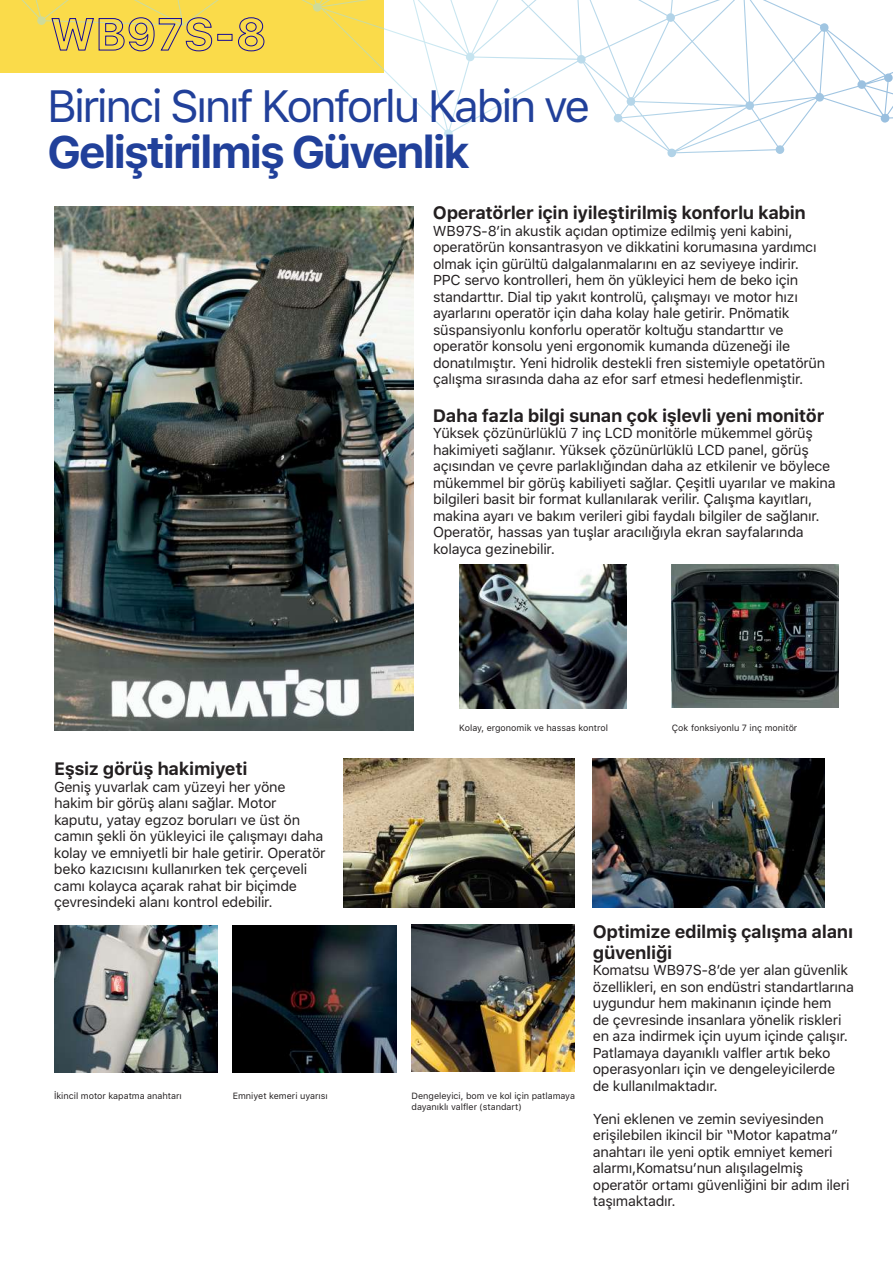
<style>
.page{position:relative;width:893px;height:1263px;background:#fff}
.page>*{position:absolute;margin:0;border:0;box-sizing:border-box;transform-origin:0 0}
.t1{font:45px "SFUI Text";letter-spacing:-.06em;color:#21409a}
.t2{font:700 45px "SFUI Text";letter-spacing:-.06em;color:#21409a}
.t3{font:700 17.85px/21px "SFUI Text";letter-spacing:-.02em;color:#231f20}
.t4{font:14.25px/16.5px "SFUI Text";letter-spacing:-.02em;color:#231f20}
.t5{font:9px/11.7px "SFUI Text";color:#231f20}
</style>
<div class="page">
<div style="left:0;top:0;width:384px;height:72px;background:#fadb4a"></div>
<svg style="left:259px;top:0;width:634px;height:158px"></svg>
<svg style="left:51px;top:17px;width:161px;height:34px"></svg>
<div style="left:217px;top:34px;width:15px;height:7px;border:1px solid #140a96"></div>
<svg style="left:238px;top:17px;width:27px;height:34px"></svg>
<img style="left:459px;top:564px;width:167px;height:144px">
<img style="left:54px;top:206px;width:360px;height:525px">
<img style="left:672px;top:564px;width:167px;height:144px">
<img style="left:343px;top:758px;width:232px;height:149px">
<img style="left:593px;top:758px;width:232px;height:149px">
<img style="left:54px;top:925px;width:163px;height:147px">
<img style="left:233px;top:925px;width:163px;height:147px">
<img style="left:411px;top:925px;width:164px;height:147px">
<h1 class="t1" style="left:47px;top:74px;width:545px">Birinci Sınıf Konforlu Kabin ve</h1>
<h1 class="t2" style="left:47px;top:119px;width:424px">Geliştirilmiş Güvenlik</h1>
<p class="t3" style="left:433px;top:203px;width:375px">Operatörler için iyileştirilmiş konforlu kabin</p>
<p class="t4" style="left:433px;top:223px;width:394px">WB97S-8’in akustik açıdan optimize edilmiş yeni kabini, operatörün konsantrasyon ve dikkatini korumasına yardımcı olmak için gürültü dalgalanmalarını en az seviyeye indirir.<br>PPC servo kontrolleri, hem ön yükleyici hem de beko için standarttır. Dial tip yakıt kontrolü, çalışmayı ve motor hızı ayarlarını operatör için daha kolay hale getirir. Pnömatik süspansiyonlu konforlu operatör koltuğu standarttır ve operatör konsolu yeni ergonomik kumanda düzeneği ile donatılmıştır. Yeni hidrolik destekli fren sistemiyle opetatörün çalışma sırasında daha az efor sarf etmesi hedeflenmiştir.</p>
<p class="t3" style="left:433px;top:405px;width:393px">Daha fazla bilgi sunan çok işlevli yeni monitör</p>
<p class="t4" style="left:433px;top:425px;width:404px">Yüksek çözünürlüklü 7 inç LCD monitörle mükemmel görüş hakimiyeti sağlanır. Yüksek çözünürlüklü LCD panel, görüş açısından ve çevre parlaklığından daha az etkilenir ve böylece mükemmel bir görüş kabiliyeti sağlar. Çeşitli uyarılar ve makina bilgileri basit bir format kullanılarak verilir. Çalışma kayıtları, makina ayarı ve bakım verileri gibi faydalı bilgiler de sağlanır.<br>Operatör, hassas yan tuşlar aracılığıyla ekran sayfalarında kolayca gezinebilir.</p>
<p class="t3" style="left:54px;top:759px;width:195px">Eşsiz görüş hakimiyeti</p>
<p class="t4" style="left:54px;top:779px;width:273px">Geniş yuvarlak cam yüzeyi her yöne hakim bir görüş alanı sağlar. Motor kaputu, yatay egzoz boruları ve üst ön camın şekli ön yükleyici ile çalışmayı daha kolay ve emniyetli bir hale getirir. Operatör beko kazıcısını kullanırken tek çerçeveli camı kolayca açarak rahat bir biçimde çevresindeki alanı kontrol edebilir.</p>
<p class="t5" style="left:54px;top:1090px;width:129px">İkincil motor kapatma anahtarı</p>
<p class="t5" style="left:233px;top:1090px;width:97px">Emniyet kemeri uyarısı</p>
<p class="t5" style="left:459px;top:722px;width:150px">Kolay, ergonomik ve hassas kontrol</p>
<p class="t5" style="left:672px;top:722px;width:127px">Çok fonksiyonlu 7 inç monitör</p>
<p class="t5" style="left:411px;top:1090px;width:165px">Dengeleyici, bom ve kol için patlamaya dayanıklı valfler (standart)</p>
<p class="t3" style="left:593px;top:921px;width:262px">Optimize edilmiş çalışma alanı güvenliği</p>
<p class="t4" style="left:593px;top:962px;width:263px">Komatsu WB97S-8’de yer alan güvenlik özellikleri, en son endüstri standartlarına uygundur hem makinanın içinde hem<br>de çevresinde insanlara yönelik riskleri en aza indirmek için uyum içinde çalışır.<br>Patlamaya dayanıklı valfler artık beko operasyonları için ve dengeleyicilerde de kullanılmaktadır.</p>
<p class="t4" style="left:593px;top:1111px;width:258px">Yeni eklenen ve zemin seviyesinden erişilebilen ikincil bir “Motor kapatma” anahtarı ile yeni optik emniyet kemeri alarmı,Komatsu’nun alışılagelmiş operatör ortamı güvenliğini bir adım ileri taşımaktadır.</p>
</div>
